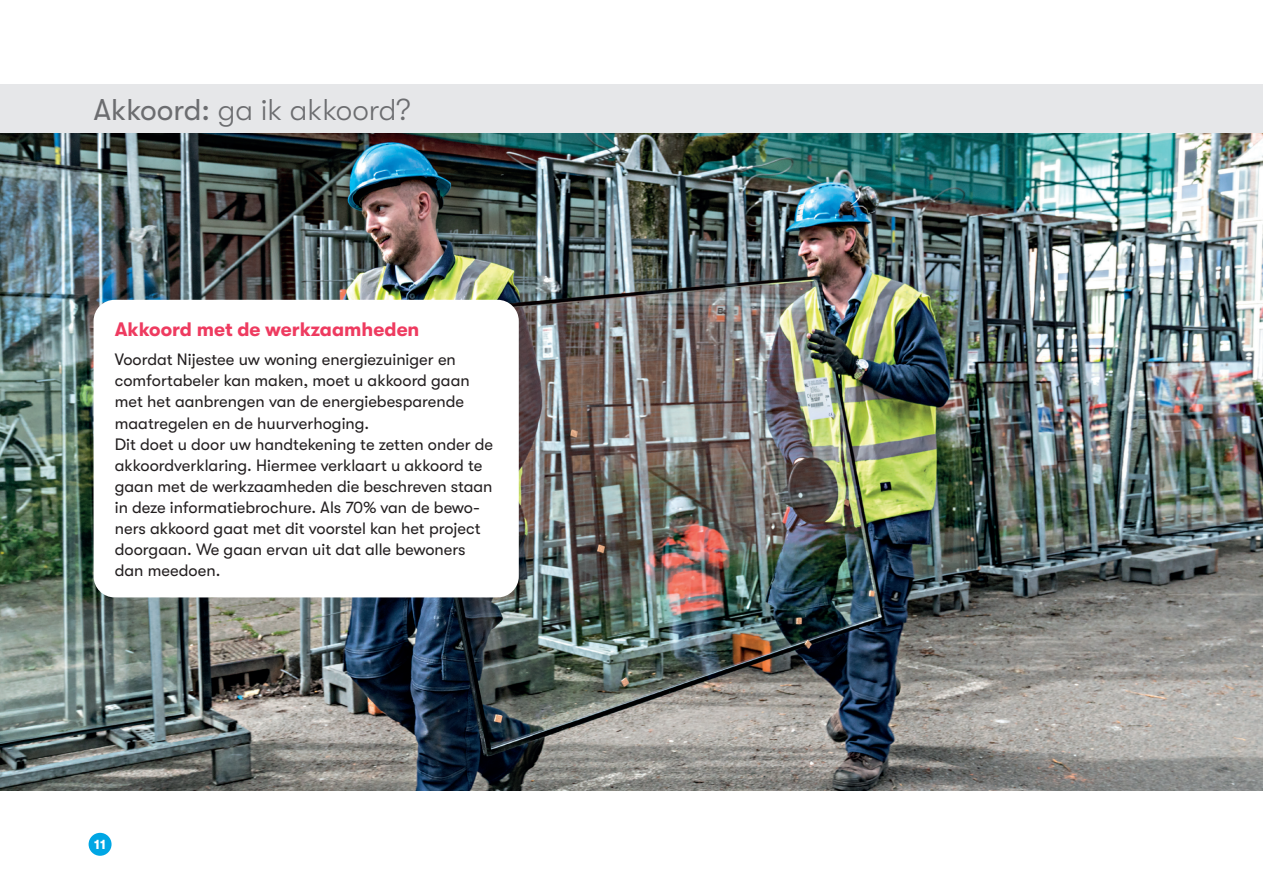
<style>
.page{position:relative;width:1263px;height:893px;background:#fff}
.page>*{position:absolute;margin:0;border:0;box-sizing:border-box;transform-origin:0 0}
.t1{font:300 30px "GT Walsheim";color:#6c6d70}
.t2{font:700 19.5px "GT Walsheim";color:#ee3b60}
.t3{font:16.5px/21px "GT Walsheim";color:#231f20}
.t4{font:700 13.5px "GT Walsheim";color:#fff}
.s1{font-weight:400}
</style>
<div class="page">
<div style="left:89px;top:833px;width:23px;height:23px;background:#00a6e4;border-radius:50%"></div>
<div style="left:0;top:84px;width:1263px;height:50px;background:#e6e7e9"></div>
<img style="left:0;top:134px;width:1263px;height:657px">
<div style="left:94px;top:300px;width:425px;height:297px;background:#fff;border-radius:21px"></div>
<h1 class="t1" style="left:94px;top:93px;width:319px"><span class="s1">Akkoord:</span> ga ik akkoord?</h1>
<p class="t2" style="left:115px;top:318px;width:306px">Akkoord met de werkzaamheden</p>
<p class="t3" style="left:115px;top:349px;width:380px">Voordat Nijestee uw woning energiezuiniger en comfortabeler kan maken, moet u akkoord gaan met het aanbrengen van de energiebesparende maatregelen en de huurverhoging.<br>Dit doet u door uw handtekening te zetten onder de akkoordverklaring. Hiermee verklaart u akkoord te gaan met de werkzaamheden die beschreven staan in deze informatiebrochure. Als 70% van de bewo&shy;ners akkoord gaat met dit voorstel kan het project doorgaan. We gaan ervan uit dat alle bewoners dan meedoen.</p>
<p class="t4" style="left:94px;top:837px;width:13px">11</p>
</div>
